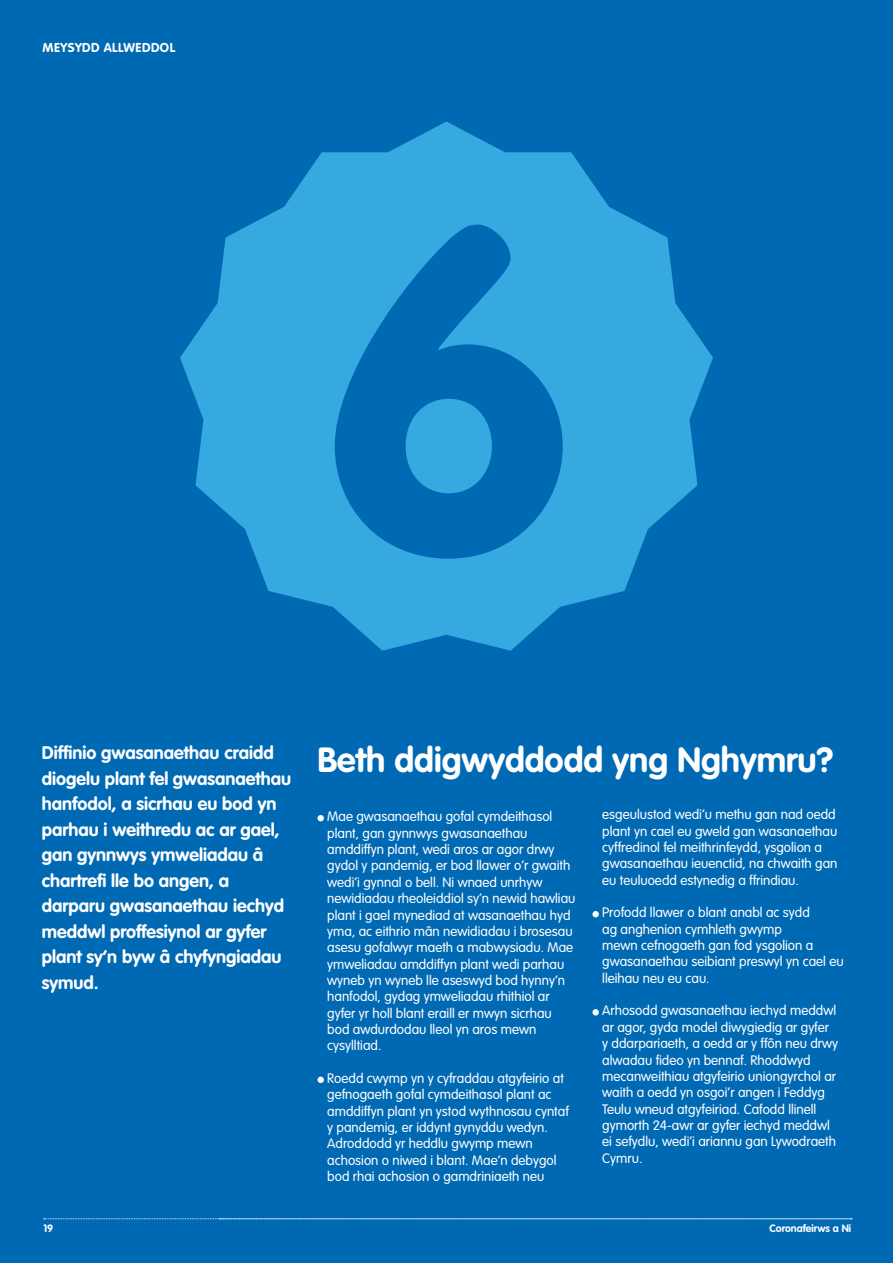
<style>
.page{position:relative;width:893px;height:1263px;background:#0069b4}
.page>*{position:absolute;margin:0;border:0;box-sizing:border-box;transform-origin:0 0}
.t1{font:700 453.9px "VAG Rounded";color:#0069b4}
.t2{font:700 34.5px "VAG Rounded";color:#fff}
.t3{font:700 18px/25.5px "VAG Rounded";color:#fff}
.t4{font:300 13.5px/16.4px "VAG Rounded";color:#fff}
.t5{font:700 12.75px "VAG Rounded";letter-spacing:.035em;color:#fff}
.t6{font:700 10.5px "VAG Rounded";color:#fff}
</style>
<div class="page">
<div style="left:317px;top:815px;width:7px;height:6px;background:#fff;border-radius:3px"></div>
<div style="left:317px;top:1077px;width:7px;height:6px;background:#fff;border-radius:3px"></div>
<div style="left:592px;top:911px;width:7px;height:6px;background:#fff;border-radius:3px"></div>
<div style="left:592px;top:1009px;width:7px;height:6px;background:#fff;border-radius:3px"></div>
<svg style="left:180px;top:122px;width:533px;height:529px;fill:#36a9e1"></svg>
<svg style="left:44px;top:1218px;width:808px;height:1px"></svg>
<p class="t5" style="left:43px;top:41px;width:134px">MEYSYDD ALLWEDDOL</p>
<h1 class="t1" style="left:318px;top:127px;width:262px">6</h1>
<p class="t3" style="left:42px;top:740px;width:251px">Diffinio gwasanaethau craidd diogelu plant fel gwasanaethau hanfodol, a sicrhau eu bod yn parhau i weithredu ac ar gael, gan gynnwys ymweliadau â chartrefi lle bo angen, a darparu gwasanaethau iechyd meddwl proffesiynol ar gyfer plant sy’n byw â chyfyngiadau symud.</p>
<h2 class="t2" style="left:317px;top:740px;width:517px">Beth ddigwyddodd yng Nghymru?</h2>
<p class="t4" style="left:327px;top:808px;width:250px">Mae gwasanaethau gofal cymdeithasol plant, gan gynnwys gwasanaethau amddiffyn plant, wedi aros ar agor drwy gydol y pandemig, er bod llawer o’r gwaith wedi’i gynnal o bell. Ni wnaed unrhyw newidiadau rheoleiddiol sy’n newid hawliau plant i gael mynediad at wasanaethau hyd yma, ac eithrio mân newidiadau i brosesau asesu gofalwyr maeth a mabwysiadu. Mae ymweliadau amddiffyn plant wedi parhau wyneb yn wyneb lle aseswyd bod hynny’n hanfodol, gydag ymweliadau rhithiol ar gyfer yr holl blant eraill er mwyn sicrhau bod awdurdodau lleol yn aros mewn cysylltiad.</p>
<p class="t4" style="left:327px;top:1070px;width:243px">Roedd cwymp yn y cyfraddau atgyfeirio at gefnogaeth gofal cymdeithasol plant ac amddiffyn plant yn ystod wythnosau cyntaf y pandemig, er iddynt gynyddu wedyn.<br>Adroddodd yr heddlu gwymp mewn achosion o niwed i blant. Mae’n debygol bod rhai achosion o gamdriniaeth neu</p>
<p class="t4" style="left:602px;top:806px;width:237px">esgeulustod wedi’u methu gan nad oedd plant yn cael eu gweld gan wasanaethau cyffredinol fel meithrinfeydd, ysgolion a gwasanaethau ieuenctid, na chwaith gan eu teuluoedd estynedig a ffrindiau.</p>
<p class="t4" style="left:602px;top:904px;width:243px">Profodd llawer o blant anabl ac sydd<br>ag anghenion cymhleth gwymp<br>mewn cefnogaeth gan fod ysgolion a gwasanaethau seibiant preswyl yn cael eu lleihau neu eu cau.</p>
<p class="t4" style="left:602px;top:1002px;width:237px">Arhosodd gwasanaethau iechyd meddwl ar agor, gyda model diwygiedig ar gyfer y ddarpariaeth, a oedd ar y ffôn neu drwy alwadau fideo yn bennaf. Rhoddwyd mecanweithiau atgyfeirio uniongyrchol ar waith a oedd yn osgoi’r angen i Feddyg Teulu wneud atgyfeiriad. Cafodd llinell gymorth 24-awr ar gyfer iechyd meddwl ei sefydlu, wedi’i ariannu gan Lywodraeth Cymru.</p>
<p class="t6" style="left:43px;top:1222px;width:11px">19</p>
<p class="t6" style="left:769px;top:1222px;width:83px">Coronafeirws a Ni</p>
</div>
